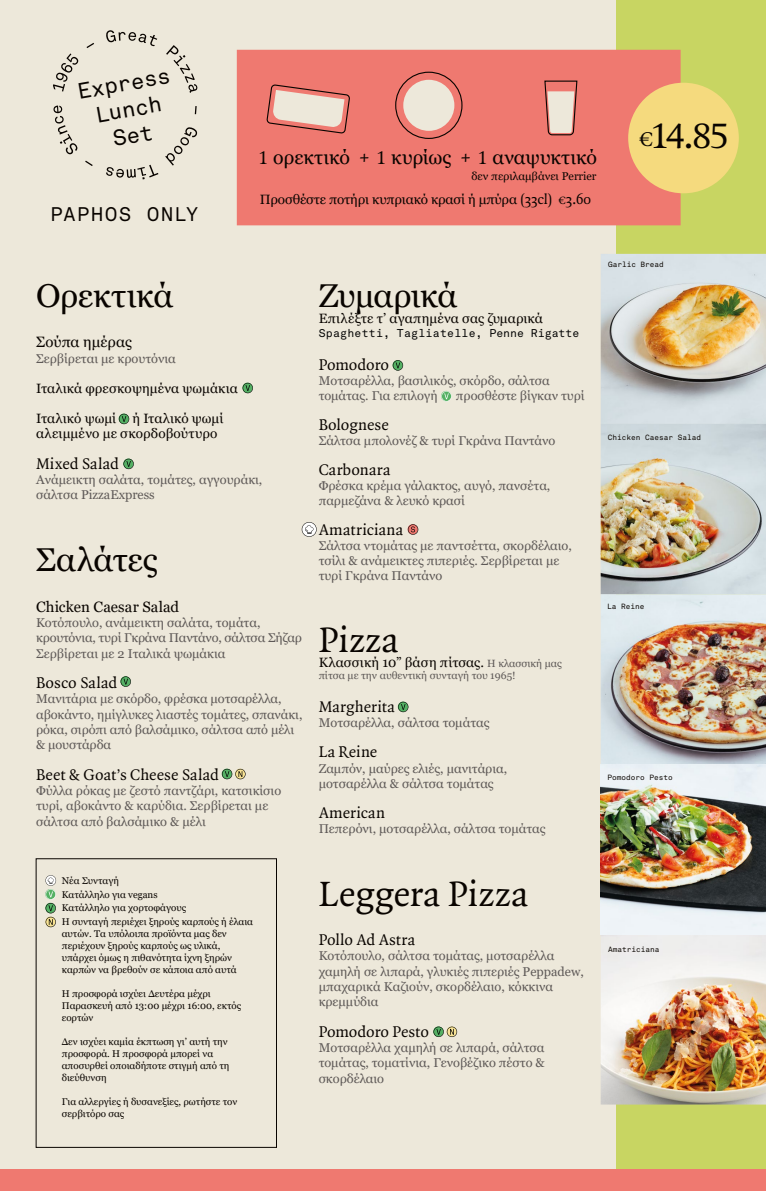
<style>
.page{position:relative;width:766px;height:1191px;background:#fff}
.page>*{position:absolute;margin:0;border:0;box-sizing:border-box;transform-origin:0 0}
.t1{font:37.65px "Quadraat Pro";color:#090400}
.t2{font:37.5px "Quadraat Pro";letter-spacing:.005em;color:#090400}
.t3{font:33px "Georgia";letter-spacing:-.01em;color:#090400}
.t4{font:22.05px/26.4px "Akkurat Mono";color:#090400;text-align:center}
.t5{font:19.5px "Georgia";color:#090400}
.t6{font:19.5px "Akkurat Mono";letter-spacing:.085em;color:#090400}
.t7{font:16.5px "Quadraat Pro";color:#090400}
.t8{font:16.5px "Quadraat Pro";letter-spacing:.02em;color:#090400}
.t9{font:15px "Georgia";letter-spacing:.005em;color:#090400}
.t10{font:13.5px/15px "Georgia";letter-spacing:.005em;color:#090400}
.t11{font:12.75px/15.3px "Georgia";color:#5e5957}
.t12{font:11.25px "Georgia";color:#090400}
.t13{font:11.1px "Akkurat Mono";letter-spacing:.025em;color:#010101}
.t14{font:10.5px "Georgia";color:#5e5957}
.t15{font:9.75px/12px "Georgia";color:#090400}
.t16{font:7.5px "Akkurat Mono";color:#090400}
.s1{font-family:"Quadraat Pro"}
.s2{font-family:"Quadraat Pro";font-size:15.15px}
.s3{font-family:"Quadraat Pro";font-size:11.25px}
.s4{font-size:21.3px}
.s5{font-size:10.5px;color:#5e5957}
</style>
<div class="page">
<div style="left:0;top:0;width:765px;height:1191px;background:#ede8da"></div>
<div style="left:616px;top:0;width:149px;height:1191px;background:#c8d562"></div>
<div style="left:237px;top:50px;width:443px;height:175px;background:#ef7970"></div>
<div style="left:628px;top:83px;width:110px;height:110px;background:#f5da7e;border-radius:50%"></div>
<div style="left:395px;top:72px;width:67px;height:67px;border:1px solid #090400;border-radius:50%"></div>
<div style="left:403px;top:80px;width:51px;height:51px;background:#ede8da;border-radius:50%"></div>
<svg style="left:106px;top:30px;width:51px;height:16px"></svg>
<svg style="left:166px;top:45px;width:31px;height:48px"></svg>
<svg style="left:195px;top:106px;width:2px;height:8px"></svg>
<svg style="left:165px;top:127px;width:32px;height:39px"></svg>
<svg style="left:106px;top:165px;width:52px;height:14px"></svg>
<svg style="left:85px;top:161px;width:8px;height:5px"></svg>
<svg style="left:53px;top:106px;width:24px;height:48px"></svg>
<svg style="left:53px;top:53px;width:25px;height:39px"></svg>
<svg style="left:86px;top:43px;width:8px;height:5px"></svg>
<svg style="left:543px;top:80px;width:35px;height:56px"></svg>
<svg style="left:267px;top:85px;width:82px;height:49px"></svg>
<svg style="left:119px;top:414px;width:10px;height:10px"></svg>
<svg style="left:242px;top:383px;width:11px;height:10px"></svg>
<svg style="left:123px;top:459px;width:11px;height:10px"></svg>
<svg style="left:222px;top:769px;width:23px;height:10px"></svg>
<svg style="left:441px;top:391px;width:10px;height:10px"></svg>
<svg style="left:392px;top:360px;width:11px;height:11px"></svg>
<svg style="left:398px;top:702px;width:10px;height:10px"></svg>
<svg style="left:433px;top:1026px;width:24px;height:11px"></svg>
<div style="left:36px;top:858px;width:241px;height:289px;border:1px solid #090400"></div>
<div style="left:0;top:1169px;width:765px;height:22px;background:#ef7970"></div>
<img style="left:600px;top:254px;width:165px;height:850px">
<svg style="left:45px;top:875px;width:11px;height:52px"></svg>
<svg style="left:408px;top:524px;width:10px;height:11px"></svg>
<svg style="left:302px;top:522px;width:14px;height:15px"></svg>
<svg style="left:121px;top:676px;width:10px;height:11px"></svg>
<h3 class="t4" style="left:75px;top:79px;width:95px;rotate:-10deg">Express<br>Lunch<br>Set</h3>
<h3 class="t6" style="left:51px;top:202px;width:149px">PAPHOS ONLY</h3>
<h3 class="t5" style="left:259px;top:145px;width:339px"><span class="s1">1</span> ορεκτικό <span class="s1">+ 1</span> κυρίως <span class="s1">+ 1</span> αναψυκτικό</h3>
<p class="t12" style="left:471px;top:169px;width:126px">δεν περιλαμβάνει Perrier</p>
<p class="t10" style="left:260px;top:192px;width:333px">Προσθέστε ποτήρι κυπριακό κρασί ή μπύρα <span class="s2">(33cl)</span> <span class="s3">€</span><span class="s2">3.60</span></p>
<h1 class="t1" style="left:638px;top:110px;width:90px"><span class="s4">€</span>14.85</h1>
<h3 class="t3" style="left:36px;top:275px;width:138px">Ορεκτικά</h3>
<p class="t9" style="left:36px;top:333px;width:97px">Σούπα ημέρας</p>
<p class="t11" style="left:36px;top:351px;width:141px">Σερβίρεται με κρουτόνια</p>
<p class="t10" style="left:36px;top:381px;width:203px">Ιταλικά φρεσκοψημένα ψωμάκια</p>
<p class="t10" style="left:36px;top:411px;width:189px">Ιταλικό ψωμί ή Ιταλικό ψωμί αλειμμένο με σκορδοβούτυρο</p>
<p class="t7" style="left:36px;top:452px;width:84px">Mixed Salad</p>
<p class="t11" style="left:36px;top:472px;width:228px">Ανάμεικτη σαλάτα, τομάτες, αγγουράκι, σάλτσα PizzaExpress</p>
<h3 class="t3" style="left:36px;top:540px;width:123px">Σαλάτες</h3>
<p class="t9" style="left:36px;top:597px;width:145px">Chicken Caesar Salad</p>
<p class="t11" style="left:36px;top:615px;width:267px">Κοτόπουλο, ανάμεικτη σαλάτα, τομάτα, κρουτόνια, τυρί Γκράνα Παντάνο, σάλτσα Σήζαρ<br>Σερβίρεται με 2 Ιταλικά ψωμάκια</p>
<p class="t7" style="left:36px;top:671px;width:83px">Bosco Salad</p>
<p class="t11" style="left:36px;top:691px;width:268px">Μανιτάρια με σκόρδο, φρέσκα μοτσαρέλλα, αβοκάντο, ημίγλυκες λιαστές τομάτες, σπανάκι, ρόκα, σιρόπι από βαλσάμικο, σάλτσα από μέλι &amp; μουστάρδα</p>
<p class="t7" style="left:36px;top:763px;width:184px">Beet &amp; Goat’s Cheese Salad</p>
<p class="t11" style="left:36px;top:783px;width:246px">Φύλλα ρόκας με ζεστό παντζάρι, κατσικίσιο τυρί, αβοκάντο &amp; καρύδια. Σερβίρεται με σάλτσα από βαλσάμικο &amp; μέλι</p>
<p class="t15" style="left:62px;top:874px;width:193px;line-height:13.5px">Νέα Συνταγή<br>Κατάλληλο για vegans<br>Κατάλληλο για χορτοφάγους<br>Η συνταγή περιέχει ξηρούς καρπούς ή έλαια</p>
<p class="t15" style="left:62px;top:927px;width:176px">αυτών. Τα υπόλοιπα προϊόντα μας δεν περιέχουν ξηρούς καρπούς ως υλικά, υπάρχει όμως η πιθανότητα ίχνη ξηρών καρπών να βρεθούν σε κάποια από αυτά</p>
<p class="t15" style="left:62px;top:987px;width:181px">Η προσφορά ισχύει Δευτέρα μέχρι<br>Παρασκευή από 13:00 μέχρι 16:00, εκτός εορτών</p>
<p class="t15" style="left:62px;top:1035px;width:169px">Δεν ισχύει καμία έκπτωση γι’ αυτή την προσφορά. Η προσφορά μπορεί να αποσυρθεί οποιαδήποτε στιγμή από τη διεύθυνση</p>
<p class="t15" style="left:62px;top:1095px;width:177px">Για αλλεργίες ή δυσανεξίες, ρωτήστε τον σερβιτόρο σας</p>
<h3 class="t3" style="left:318px;top:275px;width:140px">Ζυμαρικά</h3>
<p class="t10" style="left:318px;top:311px;width:226px">Επιλέξτε τ’ αγαπημένα σας ζυμαρικά</p>
<p class="t13" style="left:318px;top:326px;width:262px">Spaghetti, Tagliatelle, Penne Rigatte</p>
<p class="t7" style="left:318px;top:354px;width:72px">Pomodoro</p>
<p class="t11" style="left:318px;top:373px;width:233px">Μοτσαρέλλα, βασιλικός, σκόρδο, σάλτσα τομάτας. Για επιλογή</p>
<p class="t11" style="left:456px;top:388px;width:130px">προσθέστε βίγκαν τυρί</p>
<p class="t7" style="left:318px;top:413px;width:72px">Bolognese</p>
<p class="t11" style="left:318px;top:433px;width:238px">Σάλτσα μπολονέζ &amp; τυρί Γκράνα Παντάνο</p>
<p class="t7" style="left:318px;top:458px;width:73px">Carbonara</p>
<p class="t11" style="left:318px;top:478px;width:233px">Φρέσκα κρέμα γάλακτος, αυγό, πανσέτα, παρμεζάνα &amp; λευκό κρασί</p>
<p class="t8" style="left:318px;top:518px;width:86px">Amatriciana</p>
<p class="t11" style="left:318px;top:538px;width:255px">Σάλτσα ντομάτας με παντσέττα, σκορδέλαιο, τσίλι &amp; ανάμεικτες πιπεριές. Σερβίρεται με τυρί Γκράνα Παντάνο</p>
<h2 class="t2" style="left:318px;top:614px;width:82px">Pizza</h2>
<p class="t10" style="left:318px;top:655px;width:244px">Κλασσική 10” βάση πίτσας. <span class="s5">Η κλασσική μας</span></p>
<p class="t14" style="left:318px;top:669px;width:198px">πίτσα με την αυθεντική συνταγή του 1965!</p>
<p class="t7" style="left:318px;top:695px;width:78px">Margherita</p>
<p class="t11" style="left:318px;top:715px;width:172px">Μοτσαρέλλα, σάλτσα τομάτας</p>
<p class="t7" style="left:318px;top:740px;width:60px">La Reine</p>
<p class="t11" style="left:318px;top:760px;width:190px">Ζαμπόν, μαύρες ελιές, μανιτάρια, μοτσαρέλλα &amp; σάλτσα τομάτας</p>
<p class="t8" style="left:318px;top:801px;width:68px">American</p>
<p class="t11" style="left:318px;top:821px;width:228px">Πεπερόνι, μοτσαρέλλα, σάλτσα τομάτας</p>
<h2 class="t2" style="left:318px;top:868px;width:211px">Leggera Pizza</h2>
<p class="t7" style="left:318px;top:928px;width:98px">Pollo Ad Astra</p>
<p class="t11" style="left:318px;top:948px;width:267px">Κοτόπουλο, σάλτσα τομάτας, μοτσαρέλλα χαμηλή σε λιπαρά, γλυκιές πιπεριές Peppadew, μπαχαρικά Καζιούν, σκορδέλαιο, κόκκινα κρεμμύδια</p>
<p class="t7" style="left:318px;top:1020px;width:112px">Pomodoro Pesto</p>
<p class="t11" style="left:318px;top:1040px;width:227px;text-align:justify">Μοτσαρέλλα χαμηλή σε λιπαρά, σάλτσα τομάτας, τοματίνια, Γενοβέζικο πέστο &amp; σκορδέλαιο</p>
<p class="t16" style="left:608px;top:260px;width:57px">Garlic Bread</p>
<p class="t16" style="left:607px;top:433px;width:94px">Chicken Caesar Salad</p>
<p class="t16" style="left:607px;top:601px;width:39px">La Reine</p>
<p class="t16" style="left:607px;top:773px;width:67px">Pomodoro Pesto</p>
<p class="t16" style="left:608px;top:945px;width:53px">Amatriciana</p>
</div>
